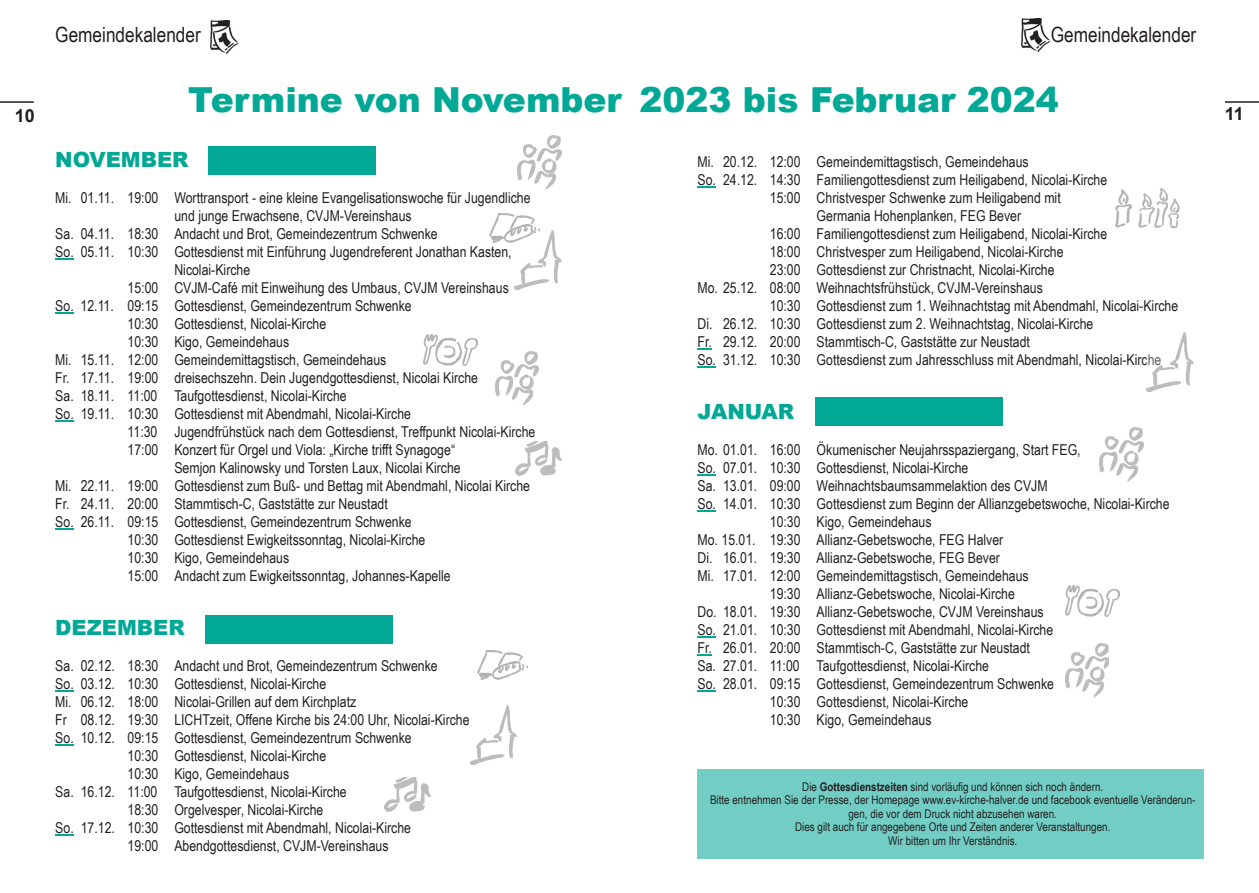
<style>
.page{position:relative;width:1259px;height:893px;background:#fff}
.page>*{position:absolute;margin:0;border:0;box-sizing:border-box;transform-origin:0 0}
.t1{font:900 34.5px "Arial";color:#00a895}
.t2{font:21px "Arial Narrow";color:#231f20}
.t3{font:900 21px "Arial";color:#00a895}
.t4{font:700 18px "Arial";color:#231f20}
.t5{font:15px "Arial Narrow";color:#231f20}
.t6{font:12px/13.5px "Arial Narrow";color:#231f20;text-align:center}
.s1{font-weight:700}
</style>
<div class="page">
<hr style="left:0;top:101px;width:34px;height:2px;background:#231f20">
<hr style="left:1225px;top:101px;width:34px;height:2px;background:#231f20">
<div style="left:208px;top:146px;width:168px;height:28px;background:#00a895"></div>
<div style="left:815px;top:397px;width:188px;height:28px;background:#00a895"></div>
<div style="left:205px;top:615px;width:188px;height:28px;background:#00a895"></div>
<img style="left:210px;top:21px;width:29px;height:33px">
<img style="left:515px;top:231px;width:46px;height:59px">
<img style="left:517px;top:135px;width:44px;height:54px">
<svg style="left:55px;top:259px;width:19px;height:1px"></svg>
<svg style="left:55px;top:313px;width:19px;height:1px"></svg>
<svg style="left:55px;top:421px;width:19px;height:1px"></svg>
<svg style="left:55px;top:529px;width:19px;height:1px"></svg>
<svg style="left:55px;top:691px;width:19px;height:1px"></svg>
<svg style="left:55px;top:745px;width:19px;height:1px"></svg>
<svg style="left:55px;top:835px;width:19px;height:1px"></svg>
<img style="left:1021px;top:19px;width:29px;height:32px">
<img style="left:1065px;top:643px;width:44px;height:54px">
<div style="left:697px;top:770px;width:506px;height:89px;background:#72cec4"></div>
<img style="left:1099px;top:428px;width:44px;height:54px">
<img style="left:495px;top:351px;width:44px;height:54px">
<img style="left:516px;top:441px;width:45px;height:35px">
<img style="left:384px;top:777px;width:46px;height:35px">
<img style="left:470px;top:706px;width:47px;height:59px">
<svg style="left:697px;top:187px;width:19px;height:1px"></svg>
<svg style="left:697px;top:349px;width:15px;height:1px"></svg>
<svg style="left:697px;top:367px;width:19px;height:1px"></svg>
<svg style="left:697px;top:475px;width:19px;height:1px"></svg>
<svg style="left:697px;top:511px;width:19px;height:1px"></svg>
<svg style="left:697px;top:637px;width:19px;height:1px"></svg>
<svg style="left:697px;top:655px;width:15px;height:1px"></svg>
<svg style="left:697px;top:691px;width:19px;height:1px"></svg>
<img style="left:1147px;top:333px;width:46px;height:59px">
<img style="left:1065px;top:585px;width:54px;height:31px">
<img style="left:424px;top:334px;width:53px;height:31px">
<img style="left:490px;top:214px;width:49px;height:28px">
<img style="left:477px;top:651px;width:50px;height:28px">
<img style="left:1138px;top:188px;width:42px;height:41px">
<img style="left:1115px;top:189px;width:17px;height:39px">
<h2 class="t2" style="left:55px;top:26px;width:147px">Gemeindekalender</h2>
<h2 class="t2" style="left:1050px;top:26px;width:147px">Gemeindekalender</h2>
<h1 class="t1" style="left:639px;top:87px;width:421px">2023 bis Februar 2024</h1>
<h1 class="t1" style="left:188px;top:87px;width:435px">Termine von November</h1>
<p class="t4" style="left:15px;top:109px;width:22px">10</p>
<p class="t4" style="left:1225px;top:107px;width:21px">11</p>
<h2 class="t3" style="left:55px;top:152px;width:135px">NOVEMBER</h2>
<p class="t5" style="left:55px;top:192px;width:477px">Mi. 01.11. 19:00 Worttransport - eine kleine Evangelisationswoche für Jugendliche</p>
<p class="t5" style="left:174px;top:210px;width:239px">und junge Erwachsene, CVJM-Vereinshaus</p>
<p class="t5" style="left:55px;top:228px;width:384px">Sa. 04.11. 18:30 Andacht und Brot, Gemeindezentrum Schwenke</p>
<p class="t5" style="left:55px;top:246px;width:458px">So. 05.11. 10:30 Gottesdienst mit Einführung Jugendreferent Jonathan Kasten,</p>
<p class="t5" style="left:174px;top:264px;width:77px">Nicolai-Kirche</p>
<p class="t5" style="left:128px;top:282px;width:383px">15:00 CVJM-Café mit Einweihung des Umbaus, CVJM Vereinshaus</p>
<p class="t5" style="left:55px;top:300px;width:358px">So. 12.11. 09:15 Gottesdienst, Gemeindezentrum Schwenke</p>
<p class="t5" style="left:128px;top:318px;width:200px">10:30 Gottesdienst, Nicolai-Kirche</p>
<p class="t5" style="left:128px;top:336px;width:163px">10:30 Kigo, Gemeindehaus</p>
<p class="t5" style="left:55px;top:354px;width:333px">Mi. 15.11. 12:00 Gemeindemittagstisch, Gemeindehaus</p>
<p class="t5" style="left:55px;top:372px;width:424px">Fr. 17.11. 19:00 dreisechszehn. Dein Jugendgottesdienst, Nicolai Kirche</p>
<p class="t5" style="left:55px;top:390px;width:293px">Sa. 18.11. 11:00 Taufgottesdienst, Nicolai-Kirche</p>
<p class="t5" style="left:55px;top:408px;width:357px">So. 19.11. 10:30 Gottesdienst mit Abendmahl, Nicolai-Kirche</p>
<p class="t5" style="left:128px;top:426px;width:409px">11:30 Jugendfrühstück nach dem Gottesdienst, Treffpunkt Nicolai-Kirche</p>
<p class="t5" style="left:128px;top:444px;width:329px">17:00 Konzert für Orgel und Viola: „Kirche trifft Synagoge“</p>
<p class="t5" style="left:174px;top:462px;width:288px">Semjon Kalinowsky und Torsten Laux, Nicolai Kirche</p>
<p class="t5" style="left:55px;top:480px;width:476px">Mi. 22.11. 19:00 Gottesdienst zum Buß- und Bettag mit Abendmahl, Nicolai Kirche</p>
<p class="t5" style="left:55px;top:498px;width:334px">Fr. 24.11. 20:00 Stammtisch-C, Gaststätte zur Neustadt</p>
<p class="t5" style="left:55px;top:516px;width:358px">So. 26.11. 09:15 Gottesdienst, Gemeindezentrum Schwenke</p>
<p class="t5" style="left:128px;top:534px;width:299px">10:30 Gottesdienst Ewigkeitssonntag, Nicolai-Kirche</p>
<p class="t5" style="left:128px;top:552px;width:163px">10:30 Kigo, Gemeindehaus</p>
<p class="t5" style="left:128px;top:570px;width:325px">15:00 Andacht zum Ewigkeitssonntag, Johannes-Kapelle</p>
<h2 class="t3" style="left:55px;top:620px;width:131px">DEZEMBER</h2>
<p class="t5" style="left:55px;top:660px;width:384px">Sa. 02.12. 18:30 Andacht und Brot, Gemeindezentrum Schwenke</p>
<p class="t5" style="left:55px;top:678px;width:272px">So. 03.12. 10:30 Gottesdienst, Nicolai-Kirche</p>
<p class="t5" style="left:55px;top:696px;width:302px">Mi. 06.12. 18:00 Nicolai-Grillen auf dem Kirchplatz</p>
<p class="t5" style="left:55px;top:714px;width:416px">Fr 08.12. 19:30 LICHTzeit, Offene Kirche bis 24:00 Uhr, Nicolai-Kirche</p>
<p class="t5" style="left:55px;top:732px;width:358px">So. 10.12. 09:15 Gottesdienst, Gemeindezentrum Schwenke</p>
<p class="t5" style="left:128px;top:750px;width:200px">10:30 Gottesdienst, Nicolai-Kirche</p>
<p class="t5" style="left:128px;top:768px;width:163px">10:30 Kigo, Gemeindehaus</p>
<p class="t5" style="left:55px;top:786px;width:293px">Sa. 16.12. 11:00 Taufgottesdienst, Nicolai-Kirche</p>
<p class="t5" style="left:128px;top:804px;width:197px">18:30 Orgelvesper, Nicolai-Kirche</p>
<p class="t5" style="left:55px;top:822px;width:357px">So. 17.12. 10:30 Gottesdienst mit Abendmahl, Nicolai-Kirche</p>
<p class="t5" style="left:128px;top:840px;width:262px">19:00 Abendgottesdienst, CVJM-Vereinshaus</p>
<p class="t5" style="left:697px;top:156px;width:333px">Mi. 20.12. 12:00 Gemeindemittagstisch, Gemeindehaus</p>
<p class="t5" style="left:697px;top:174px;width:411px">So. 24.12. 14:30 Familiengottesdienst zum Heiligabend, Nicolai-Kirche</p>
<p class="t5" style="left:770px;top:192px;width:292px">15:00 Christvesper Schwenke zum Heiligabend mit</p>
<p class="t5" style="left:816px;top:210px;width:206px">Germania Hohenplanken, FEG Bever</p>
<p class="t5" style="left:770px;top:228px;width:339px">16:00 Familiengottesdienst zum Heiligabend, Nicolai-Kirche</p>
<p class="t5" style="left:770px;top:246px;width:295px">18:00 Christvesper zum Heiligabend, Nicolai-Kirche</p>
<p class="t5" style="left:770px;top:264px;width:286px">23:00 Gottesdienst zur Christnacht, Nicolai-Kirche</p>
<p class="t5" style="left:697px;top:282px;width:347px">Mo. 25.12. 08:00 Weihnachtsfrühstück, CVJM-Vereinshaus</p>
<p class="t5" style="left:770px;top:300px;width:410px">10:30 Gottesdienst zum 1. Weihnachtstag mit Abendmahl, Nicolai-Kirche</p>
<p class="t5" style="left:697px;top:318px;width:397px">Di. 26.12. 10:30 Gottesdienst zum 2. Weihnachtstag, Nicolai-Kirche</p>
<p class="t5" style="left:697px;top:336px;width:334px">Fr. 29.12. 20:00 Stammtisch-C, Gaststätte zur Neustadt</p>
<p class="t5" style="left:697px;top:354px;width:465px">So. 31.12. 10:30 Gottesdienst zum Jahresschluss mit Abendmahl, Nicolai-Kirche</p>
<h2 class="t3" style="left:697px;top:404px;width:98px">JANUAR</h2>
<p class="t5" style="left:697px;top:444px;width:384px">Mo. 01.01. 16:00 Ökumenischer Neujahrsspaziergang, Start FEG,</p>
<p class="t5" style="left:697px;top:462px;width:272px">So. 07.01. 10:30 Gottesdienst, Nicolai-Kirche</p>
<p class="t5" style="left:697px;top:480px;width:351px">Sa. 13.01. 09:00 Weihnachtsbaumsammelaktion des CVJM</p>
<p class="t5" style="left:697px;top:498px;width:473px">So. 14.01. 10:30 Gottesdienst zum Beginn der Allianzgebetswoche, Nicolai-Kirche</p>
<p class="t5" style="left:770px;top:516px;width:163px">10:30 Kigo, Gemeindehaus</p>
<p class="t5" style="left:697px;top:534px;width:307px">Mo. 15.01. 19:30 Allianz-Gebetswoche, FEG Halver</p>
<p class="t5" style="left:697px;top:552px;width:304px">Di. 16.01. 19:30 Allianz-Gebetswoche, FEG Bever</p>
<p class="t5" style="left:697px;top:570px;width:333px">Mi. 17.01. 12:00 Gemeindemittagstisch, Gemeindehaus</p>
<p class="t5" style="left:770px;top:588px;width:247px">19:30 Allianz-Gebetswoche, Nicolai-Kirche</p>
<p class="t5" style="left:697px;top:606px;width:348px">Do. 18.01. 19:30 Allianz-Gebetswoche, CVJM Vereinshaus</p>
<p class="t5" style="left:697px;top:624px;width:357px">So. 21.01. 10:30 Gottesdienst mit Abendmahl, Nicolai-Kirche</p>
<p class="t5" style="left:697px;top:642px;width:334px">Fr. 26.01. 20:00 Stammtisch-C, Gaststätte zur Neustadt</p>
<p class="t5" style="left:697px;top:660px;width:293px">Sa. 27.01. 11:00 Taufgottesdienst, Nicolai-Kirche</p>
<p class="t5" style="left:697px;top:678px;width:358px">So. 28.01. 09:15 Gottesdienst, Gemeindezentrum Schwenke</p>
<p class="t5" style="left:770px;top:696px;width:200px">10:30 Gottesdienst, Nicolai-Kirche</p>
<p class="t5" style="left:770px;top:714px;width:163px">10:30 Kigo, Gemeindehaus</p>
<p class="t6" style="left:710px;top:781px;width:487px">Die <span class="s1">Gottesdienstzeiten</span> sind vorläufig und können sich noch ändern.<br>Bitte entnehmen Sie der Presse, der Homepage www.ev-kirche-halver.de und facebook eventuelle Veränderun&shy;gen, die vor dem Druck nicht abzusehen waren.<br>Dies gilt auch für angegebene Orte und Zeiten anderer Veranstaltungen.<br>Wir bitten um Ihr Verständnis.</p>
</div>
